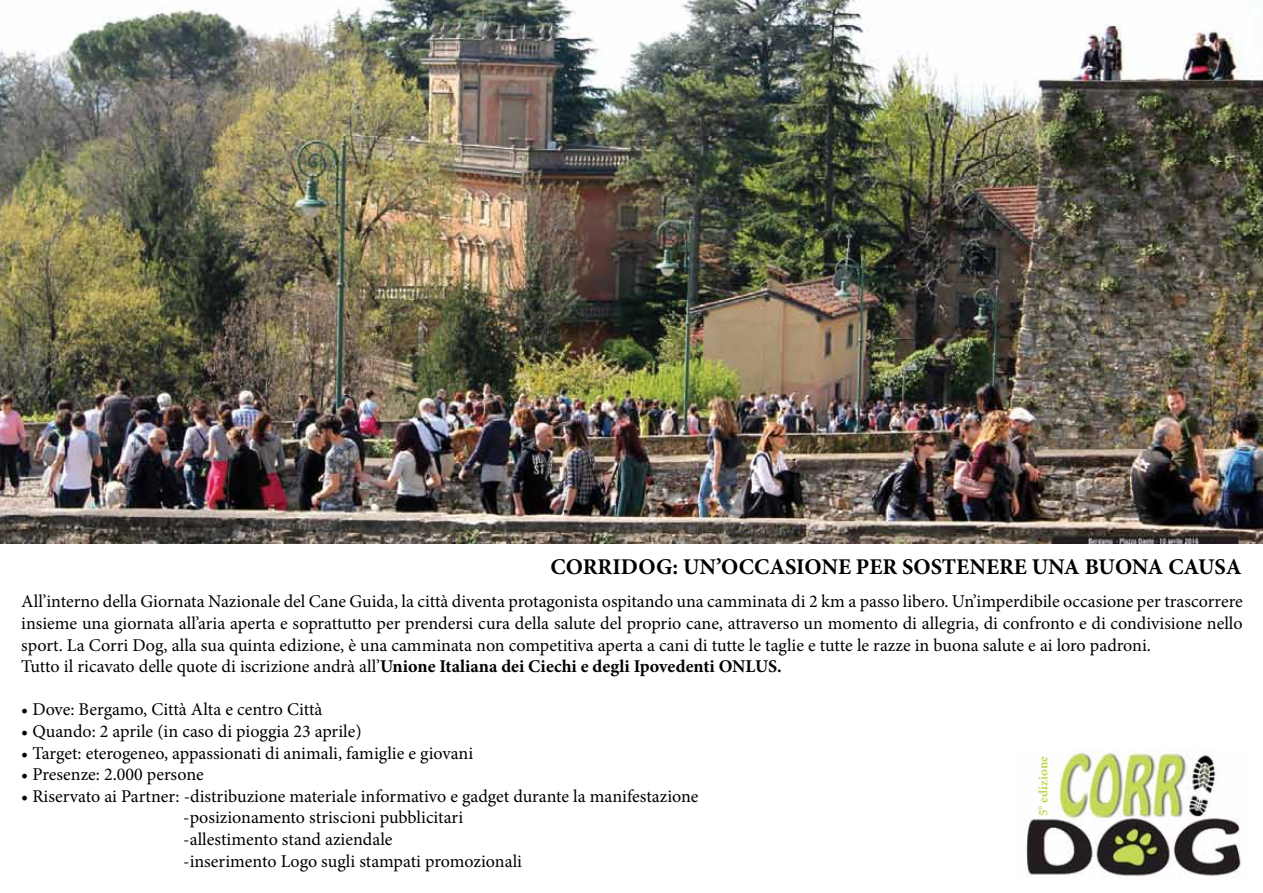
<style>
.page{position:relative;width:1263px;height:893px;background:#fff}
.page>*{position:absolute;margin:0;border:0;box-sizing:border-box;transform-origin:0 0}
.t1{font:700 22.5px "Minion Pro";color:#000}
.t2{font:18px/21.6px "Minion Pro";color:#000}
.t3{font:700 13.05px "Minion Pro";color:#c4d756}
.s1{font-weight:700}
</style>
<div class="page">
<img style="left:1024px;top:750px;width:217px;height:127px">
<img style="left:0;top:0;width:1263px;height:543px">
<p class="t1" style="left:550px;top:551px;width:693px">CORRIDOG: UN’OCCASIONE PER SOSTENERE UNA BUONA CAUSA</p>
<p class="t2" style="left:21px;top:591px;width:1223px">All’interno della Giornata Nazionale del Cane Guida, la città diventa protagonista ospitando una camminata di 2 km a passo libero. Un’imperdibile occasione per trascorrere insieme una giornata all’aria aperta e soprattutto per prendersi cura della salute del proprio cane, attraverso un momento di allegria, di confronto e di condivisione nello sport. La Corri Dog, alla sua quinta edizione, è una camminata non competitiva aperta a cani di tutte le taglie e tutte le razze in buona salute e ai loro padroni.<br>Tutto il ricavato delle quote di iscrizione andrà all’<span class="s1">Unione Italiana dei Ciechi e degli Ipovedenti ONLUS.</span></p>
<p class="t2" style="left:21px;top:699px;width:303px">• Dove: Bergamo, Città Alta e centro Città</p>
<p class="t2" style="left:21px;top:720px;width:342px">• Quando: 2 aprile (in caso di pioggia 23 aprile)</p>
<p class="t2" style="left:21px;top:742px;width:453px">• Target: eterogeneo, appassionati di animali, famiglie e giovani</p>
<p class="t2" style="left:21px;top:764px;width:184px">• Presenze: 2.000 persone</p>
<p class="t2" style="left:183px;top:785px;width:517px;text-indent:-162px">• Riservato ai Partner: -distribuzione materiale informativo e gadget durante la manifestazione -posizionamento striscioni pubblicitari<br>-allestimento stand aziendale<br>-inserimento Logo sugli stampati promozionali</p>
<p class="t3" style="left:1034px;top:816px;width:62px;rotate:-90deg">5° edizione</p>
</div>
